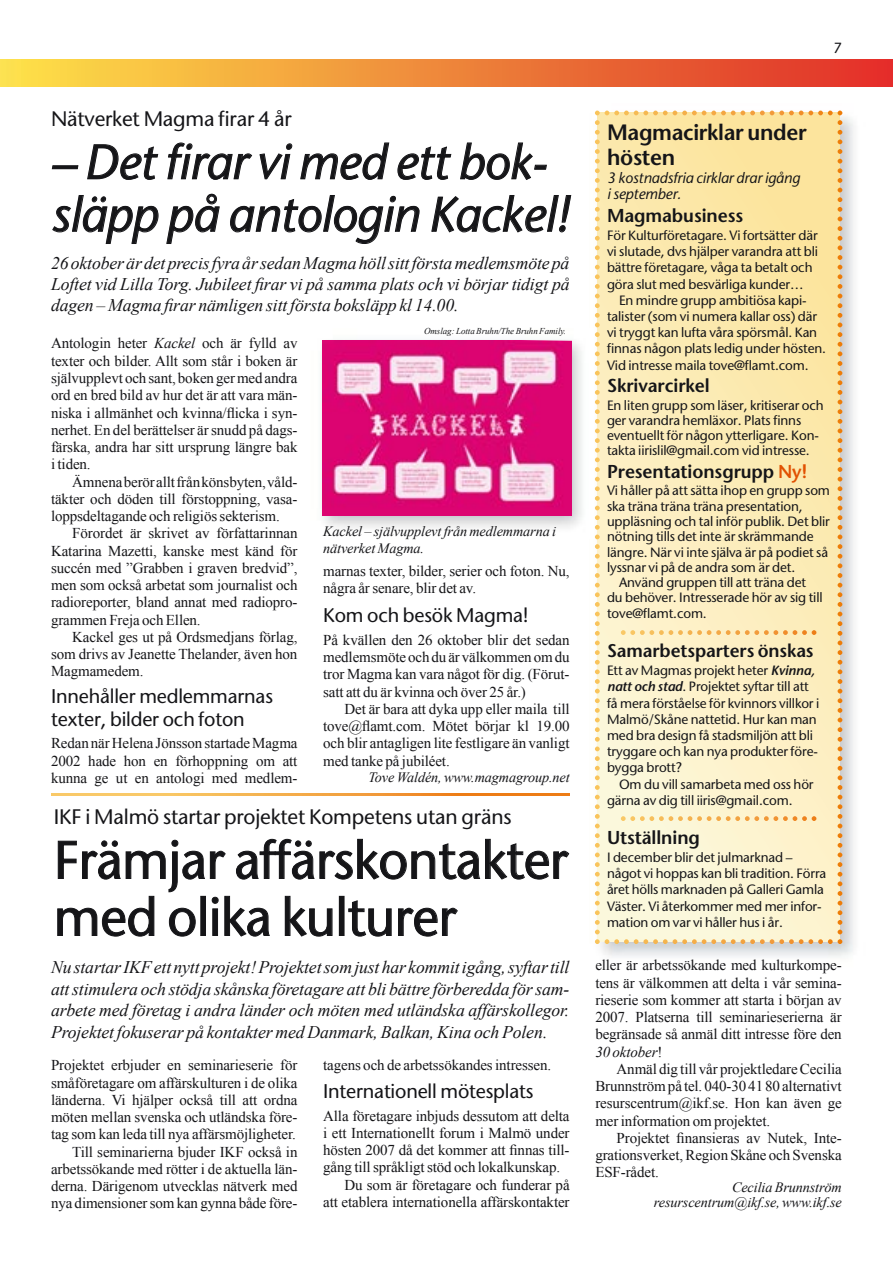
<style>
.page{position:relative;width:893px;height:1263px;background:#fff}
.page>*{position:absolute;margin:0;border:0;box-sizing:border-box;transform-origin:0 0}
.t1{font:53.25px/57px "Stone Sans";letter-spacing:-.01em;color:#151518}
.t2{font:italic 48.75px/52.5px "Stone Sans";letter-spacing:-.01em;color:#151518}
.t3{font:600 22.2px/25.2px "Stone Sans";letter-spacing:-.015em;color:#151518}
.t4{font:21px "Stone Sans";letter-spacing:-.01em;color:#151518}
.t5{font:19.8px/22.5px "Stone Sans";letter-spacing:-.01em;color:#151518}
.t6{font:600 18.6px "Stone Sans";letter-spacing:-.005em;color:#151518}
.t7{font:600 18.3px "Stone Sans";letter-spacing:-.005em;color:#151518}
.t8{font:italic 17.7px/21.8px "Times New Roman";letter-spacing:-.01em;color:#151518;text-align:justify}
.t9{font:15px/17.2px "Times New Roman";letter-spacing:-.01em;color:#151518;text-align:justify}
.t10{font:italic 15px/16.2px "Stone Sans";letter-spacing:-.01em;color:#151518}
.t11{font:14.7px "Stone Sans";color:#151518}
.t12{font:italic 14.25px/17.2px "Times New Roman";letter-spacing:-.01em;color:#151518}
.t13{font:13.5px/16.2px "Stone Sans";letter-spacing:-.01em;color:#151518}
.t14{font:italic 9px "Times New Roman";letter-spacing:-.01em;color:#151518}
.s1{font-style:italic}
.s2{color:#e15102}
.s3{font-weight:600;font-style:italic}
</style>
<div class="page">
<div style="left:21px;top:60px;width:872px;height:27px;background:linear-gradient(to right,#fcde49,#e02b29)"></div>
<img style="left:0;top:60px;width:21px;height:27px">
<svg style="left:52px;top:165px;width:27px;height:4px"></svg>
<svg style="left:87px;top:144px;width:71px;height:36px"></svg>
<svg style="left:167px;top:142px;width:85px;height:38px"></svg>
<svg style="left:259px;top:143px;width:33px;height:37px"></svg>
<svg style="left:300px;top:142px;width:89px;height:38px"></svg>
<svg style="left:397px;top:146px;width:54px;height:34px"></svg>
<svg style="left:460px;top:142px;width:87px;height:38px"></svg>
<svg style="left:52px;top:195px;width:107px;height:49px"></svg>
<svg style="left:166px;top:194px;width:54px;height:50px"></svg>
<svg style="left:230px;top:195px;width:190px;height:49px"></svg>
<svg style="left:431px;top:195px;width:140px;height:38px"></svg>
<img style="left:321px;top:340px;width:261px;height:188px">
<img style="left:323px;top:340px;width:248px;height:176px">
<img style="left:594px;top:110px;width:260px;height:847px">
<svg style="left:595px;top:111px;width:247px;height:833px;background:#fbe9b1"></svg>
<svg style="left:621px;top:630px;width:195px;height:5px"></svg>
<svg style="left:605px;top:660px;width:237px;height:284px;background:#fbf1cd"></svg>
<svg style="left:51px;top:793px;width:519px;height:3px;background:#f3a441"></svg>
<svg style="left:57px;top:839px;width:512px;height:98px"></svg>
<h3 class="t4" style="left:51px;top:106px;width:242px">Nätverket Magma firar 4 år</h3>
<h2 class="t2" style="left:51px;top:136px;width:520px">– Det firar vi med ett bok&shy;släpp på antologin Kackel!</h2>
<p class="t8" style="left:51px;top:252px;width:520px">26 oktober är det precis fyra år sedan Magma höll sitt första medlemsmöte på Loftet vid Lilla Torg. Jubileet firar vi på samma plats och vi börjar tidigt på dagen – Magma firar nämligen sitt första boksläpp kl 14.00.</p>
<p class="t9" style="left:51px;top:335px;width:248px">Antologin heter <span class="s1">Kackel</span> och är fylld av texter och bilder. Allt som står i boken är självupplevt och sant, boken ger med andra ord en bred bild av hur det är att vara män&shy;niska i allmänhet och kvinna/flicka i syn&shy;nerhet. En del berättelser är snudd på dags&shy;färska, andra har sitt ursprung längre bak i tiden.</p>
<p class="t9" style="left:51px;top:473px;width:248px;text-indent:21px">Ämnena berör allt från könsbyten, våld&shy;täkter och döden till förstoppning, vasa&shy;loppsdeltagande och religiös sekterism.</p>
<p class="t9" style="left:51px;top:524px;width:248px;text-indent:21px">Förordet är skrivet av författarinnan Katarina Mazetti, kanske mest känd för succén med ”Grabben i graven bredvid”, men som också arbetat som journalist och radioreporter, bland annat med radiopro&shy;grammen Freja och Ellen.</p>
<p class="t9" style="left:51px;top:628px;width:248px;text-indent:21px">Kackel ges ut på Ordsmedjans förlag, som drivs av Jeanette Thelander, även hon Magmamedem.</p>
<h3 class="t5" style="left:51px;top:685px;width:223px">Innehåller medlemmarnas texter, bilder och foton</h3>
<p class="t9" style="left:51px;top:734px;width:248px">Redan när Helena Jönsson startade Magma 2002 hade hon en förhoppning om att kunna ge ut en antologi med medlem-</p>
<p class="t14" style="left:424px;top:326px;width:144px">Omslag: Lotta Bruhn/The Bruhn Family.</p>
<p class="t12" style="left:323px;top:522px;width:234px">Kackel – självupplevt från medlemmarna i nätverket Magma.</p>
<p class="t9" style="left:323px;top:562px;width:248px">marnas texter, bilder, serier och foton. Nu, några år senare, blir det av.</p>
<h3 class="t5" style="left:323px;top:604px;width:207px">Kom och besök Magma!</h3>
<p class="t9" style="left:323px;top:631px;width:248px">På kvällen den 26 oktober blir det sedan medlemsmöte och du är välkommen om du tror Magma kan vara något för dig. (Förut&shy;satt att du är kvinna och över 25 år.)</p>
<p class="t9" style="left:323px;top:700px;width:248px;text-indent:21px">Det är bara att dyka upp eller maila till tove@flamt.com. Mötet börjar kl 19.00 och blir antagligen lite festligare än vanligt med tanke på jubiléet.</p>
<p class="t12" style="left:368px;top:768px;width:203px">Tove Waldén, www.magmagroup.net</p>
<h3 class="t4" style="left:54px;top:804px;width:459px">IKF i Malmö startar projektet Kompetens utan gräns</h3>
<h1 class="t1" style="left:54px;top:831px;width:515px">Främjar affärskontakter med olika kulturer</h1>
<p class="t8" style="left:51px;top:956px;width:520px">Nu startar IKF ett nytt projekt! Projektet som just har kommit igång, syftar till att stimulera och stödja skånska företagare att bli bättre förberedda för sam&shy;arbete med företag i andra länder och möten med utländska affärskollegor.<br>Projektet fokuserar på kontakter med Danmark, Balkan, Kina och Polen.</p>
<p class="t9" style="left:51px;top:1056px;width:248px;text-align:right">Projektet erbjuder en seminarieserie för småföretagare om affärskulturen i de olika länderna. Vi hjälper också till att ordna möten mellan svenska och utländska före&shy;tag som kan leda till nya affärsmöjligheter.<br>Till seminarierna bjuder IKF också in arbetssökande med rötter i de aktuella län&shy;derna. Därigenom utvecklas nätverk med nya dimensioner som kan gynna både före-</p>
<p class="t9" style="left:323px;top:1056px;width:230px">tagens och de arbetssökandes intressen.</p>
<h3 class="t5" style="left:323px;top:1080px;width:212px">Internationell mötesplats</h3>
<p class="t9" style="left:323px;top:1107px;width:248px">Alla företagare inbjuds dessutom att delta</p>
<p class="t9" style="left:323px;top:1124px;width:248px">i ett Internationellt forum i Malmö under</p>
<p class="t9" style="left:323px;top:1141px;width:248px">hösten 2007 då det kommer att finnas till-</p>
<p class="t9" style="left:323px;top:1158px;width:239px">gång till språkligt stöd och lokalkunskap.</p>
<p class="t9" style="left:344px;top:1176px;width:227px">Du som är företagare och funderar på</p>
<p class="t9" style="left:323px;top:1193px;width:248px">att etablera internationella affärskontakter</p>
<p class="t11" style="left:833px;top:39px;width:10px">7</p>
<h3 class="t3" style="left:607px;top:119px;width:201px">Magmacirklar under hösten</h3>
<p class="t10" style="left:607px;top:170px;width:195px">3 kostnadsfria cirklar drar igång i september.</p>
<p class="t6" style="left:607px;top:204px;width:138px">Magmabusiness</p>
<p class="t13" style="left:607px;top:227px;width:212px">För Kulturföretagare. Vi fortsätter där vi slutade, dvs hjälper varandra att bli bättre företagare, våga ta betalt och göra slut med besvärliga kunder…</p>
<p class="t13" style="left:607px;top:292px;width:221px;text-indent:12px">En mindre grupp ambitiösa kapi&shy;talister (som vi numera kallar oss) där vi tryggt kan lufta våra spörsmål. Kan finnas någon plats ledig under hösten.<br>Vid intresse maila tove@flamt.com.</p>
<p class="t6" style="left:607px;top:374px;width:104px">Skrivarcirkel</p>
<p class="t13" style="left:607px;top:397px;width:218px;line-height:15.3px">En liten grupp som läser, kritiserar och ger varandra hemläxor. Plats finns eventuellt för någon ytterligare. Kon&shy;takta iirislil@gmail.com vid intresse.</p>
<p class="t6" style="left:607px;top:460px;width:202px">Presentationsgrupp <span class="s2">Ny!</span></p>
<p class="t13" style="left:607px;top:483px;width:225px">Vi håller på att sätta ihop en grupp som</p>
<p class="t13" style="left:607px;top:498px;width:197px">ska träna träna träna presentation,</p>
<p class="t13" style="left:607px;top:513px;width:224px">uppläsning och tal inför publik. Det blir</p>
<p class="t13" style="left:607px;top:528px;width:208px">nötning tills det inte är skrämmande</p>
<p class="t13" style="left:607px;top:544px;width:223px">längre. När vi inte själva är på podiet så</p>
<p class="t13" style="left:607px;top:559px;width:190px">lyssnar vi på de andra som är det.</p>
<p class="t13" style="left:619px;top:574px;width:189px">Använd gruppen till att träna det</p>
<p class="t13" style="left:607px;top:590px;width:217px">du behöver. Intresserade hör av sig till</p>
<p class="t13" style="left:607px;top:605px;width:101px">tove@flamt.com.</p>
<p class="t7" style="left:607px;top:639px;width:208px">Samarbetsparters önskas</p>
<p class="t13" style="left:607px;top:662px;width:214px">Ett av Magmas projekt heter <span class="s3">Kvinna, natt och stad</span>. Projektet syftar till att få mera förståelse för kvinnors villkor i Malmö/Skåne nattetid. Hur kan man med bra design få stadsmiljön att bli tryggare och kan nya produkter före&shy;bygga brott?</p>
<p class="t13" style="left:607px;top:776px;width:208px;text-indent:12px">Om du vill samarbeta med oss hör gärna av dig till iiris@gmail.com.</p>
<p class="t6" style="left:607px;top:826px;width:94px">Utställning</p>
<p class="t13" style="left:607px;top:849px;width:221px">I december blir det julmarknad – något vi hoppas kan bli tradition. Förra året hölls marknaden på Galleri Gamla Väster. Vi återkommer med mer infor&shy;mation om var vi håller hus i år.</p>
<p class="t9" style="left:595px;top:956px;width:248px">eller är arbetssökande med kulturkompe&shy;tens är välkommen att delta i vår semina&shy;rieserie som kommer att starta i början av 2007. Platserna till seminarieserierna är begränsade så anmäl ditt intresse före den <span class="s1">30 oktober</span>!</p>
<p class="t9" style="left:595px;top:1060px;width:248px;text-indent:21px">Anmäl dig till vår projektledare Cecilia Brunnström på tel. 040-30 41 80 alternativt resurscentrum@ikf.se. Hon kan även ge mer information om projektet.</p>
<p class="t9" style="left:595px;top:1129px;width:248px;text-indent:21px">Projektet finansieras av Nutek, Inte&shy;grationsverket, Region Skåne och Svenska ESF-rådet.</p>
<p class="t12" style="left:654px;top:1179px;width:189px;line-height:15.8px;text-align:right">Cecilia Brunnström resurscentrum@ikf.se, www.ikf.se</p>
</div>
